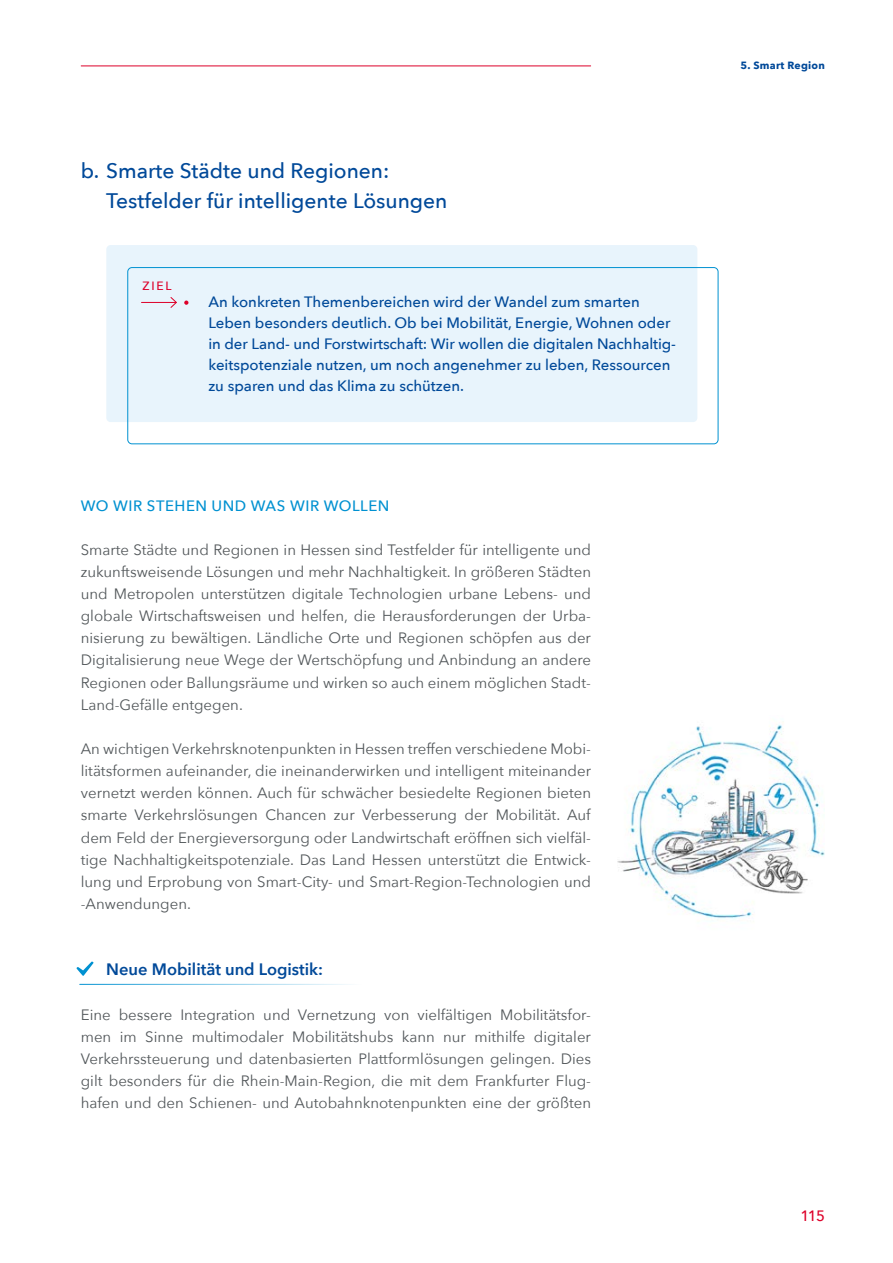
<style>
.page{position:relative;width:893px;height:1263px;background:#fff}
.page>*{position:absolute;margin:0;border:0;box-sizing:border-box;transform-origin:0 0}
.t1{font:500 21px/30px "Avenir Next";color:#004999}
.t2{font:600 16.5px "Avenir Next";color:#004999}
.t3{font:15px/22.2px "Avenir Next";color:#52575a;text-align:justify}
.t4{font:500 15px/21px "Avenir Next";color:#004999}
.t5{font:500 15px "Avenir Next";letter-spacing:.035em;color:#0091d1}
.t6{font:500 15px "Avenir Next";color:#dd0029}
.t7{font:500 12px "Avenir Next";color:#dd0029}
.t8{font:700 10.5px "Avenir Next";letter-spacing:.025em;color:#004999}
</style>
<div class="page">
<div style="left:106px;top:245px;width:591px;height:177px;background:#e8f4fc;border-radius:4px"></div>
<hr style="left:81px;top:66px;width:510px;height:1px;background:#dd0029">
<div style="left:127px;top:267px;width:591px;height:177px;border:1px solid #0091d1;border-radius:4px"></div>
<svg style="left:184px;top:300px;width:4px;height:5px"></svg>
<hr style="left:141px;top:302px;width:35px;height:1px;background:#dd0029">
<svg style="left:170px;top:297px;width:7px;height:11px"></svg>
<hr style="left:80px;top:984px;width:361px;height:1px;background:#0091d1">
<svg style="left:76px;top:961px;width:18px;height:15px"></svg>
<img style="left:617px;top:722px;width:208px;height:198px">
<h3 class="t1" style="left:106px;top:155px;width:343px;text-indent:-26px">b. Smarte Städte und Regionen:<br>Testfelder für intelligente Lösungen</h3>
<p class="t7" style="left:142px;top:276px;width:31px">ZIEL</p>
<p class="t4" style="left:208px;top:290px;width:469px">An konkreten Themenbereichen wird der Wandel zum smarten Leben besonders deutlich. Ob bei Mobilität, Energie, Wohnen oder in der Land- und Forstwirtschaft: Wir wollen die digitalen Nachhaltig&shy;keitspotenziale nutzen, um noch angenehmer zu leben, Ressourcen zu sparen und das Klima zu schützen.</p>
<p class="t5" style="left:81px;top:493px;width:310px">WO WIR STEHEN UND WAS WIR WOLLEN</p>
<p class="t3" style="left:81px;top:538px;width:512px">Smarte Städte und Regionen in Hessen sind Testfelder für intelligente und zukunftsweisende Lösungen und mehr Nachhaltigkeit. In größeren Städten und Metropolen unterstützen digitale Technologien urbane Lebens- und globale Wirtschaftsweisen und helfen, die Herausforderungen der Urba&shy;nisierung zu bewältigen. Ländliche Orte und Regionen schöpfen aus der Digitalisierung neue Wege der Wertschöpfung und Anbindung an andere Regionen oder Ballungsräume und wirken so auch einem möglichen Stadt-Land-Gefälle entgegen.</p>
<p class="t3" style="left:81px;top:737px;width:512px">An wichtigen Verkehrsknotenpunkten in Hessen treffen verschiedene Mobi&shy;litätsformen aufeinander, die ineinanderwirken und intelligent miteinander vernetzt werden können. Auch für schwächer besiedelte Regionen bieten smarte Verkehrslösungen Chancen zur Verbesserung der Mobilität. Auf dem Feld der Energieversorgung oder Landwirtschaft eröffnen sich vielfäl&shy;tige Nachhaltigkeitspotenziale. Das Land Hessen unterstützt die Entwick&shy;lung und Erprobung von Smart-City- und Smart-Region-Technologien und -Anwendungen.</p>
<h4 class="t2" style="left:106px;top:955px;width:218px">Neue Mobilität und Logistik:</h4>
<p class="t3" style="left:81px;top:1002px;width:512px">Eine bessere Integration und Vernetzung von vielfältigen Mobilitätsfor&shy;men im Sinne multimodaler Mobilitätshubs kann nur mithilfe digitaler Verkehrssteuerung und datenbasierten Plattformlösungen gelingen. Dies gilt besonders für die Rhein-Main-Region, die mit dem Frankfurter Flug&shy;hafen und den Schienen- und Autobahnknotenpunkten eine der größten</p>
<p class="t8" style="left:740px;top:56px;width:86px">5. Smart Region</p>
<p class="t6" style="left:800px;top:1203px;width:26px">115</p>
</div>
